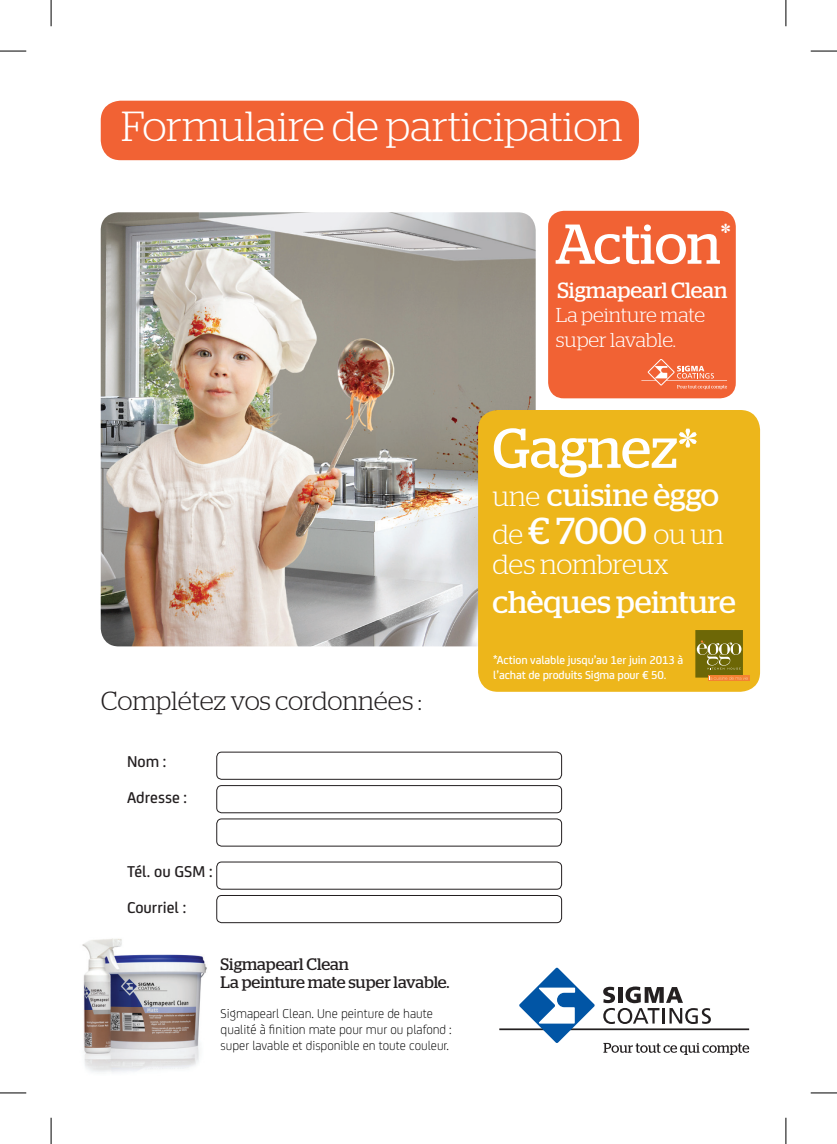
<style>
.page{position:relative;width:837px;height:1144px;background:#fff}
.page>*{position:absolute;margin:0;border:0;box-sizing:border-box;transform-origin:0 0}
.t1{font:56px "Stag";color:#fff}
.t2{font:300 42px "Stag";color:#fff}
.t3{font:31.5px "Stag";color:#fff}
.t4{font:300 27.65px/29.9px "Stag";letter-spacing:-.005em;color:#fff}
.t5{font:300 26.25px "Stag";letter-spacing:-.005em;color:#231f20}
.t6{font:22.05px "Stag";color:#fff}
.t7{font:300 20.12px/24.2px "Stag";color:#fff}
.t8{font:500 16.8px "FS Joey";color:#231f20}
.t9{font:16.62px/18.7px "Stag";color:#231f20}
.t10{font:300 13.65px/16.1px "FS Joey";color:#000001}
.t11{font:500 12.25px/14.9px "FS Joey";letter-spacing:-.01em;color:#fff}
.s1{font-weight:300;font-size:27.65px}
.s2{font-weight:400;font-size:37.45px}
</style>
<div class="page">
<div style="left:216px;top:819px;width:345px;height:27px;border:1px solid #231f20;border-radius:5px"></div>
<img style="left:101px;top:212px;width:434px;height:434px">
<img style="left:82px;top:938px;width:125px;height:135px">
<div style="left:216px;top:752px;width:345px;height:27px;border:1px solid #231f20;border-radius:5px"></div>
<div style="left:216px;top:862px;width:345px;height:27px;border:1px solid #231f20;border-radius:5px"></div>
<div style="left:216px;top:785px;width:345px;height:28px;border:1px solid #231f20;border-radius:5px"></div>
<div style="left:216px;top:895px;width:345px;height:28px;border:1px solid #231f20;border-radius:5px"></div>
<div style="left:548px;top:211px;width:187px;height:187px;background:#f16234;border-radius:16px"></div>
<div style="left:478px;top:410px;width:281px;height:282px;background:#edb61b;border-radius:20px"></div>
<div style="left:101px;top:101px;width:537px;height:59px;background:#f16234;border-radius:20px"></div>
<div style="left:695px;top:630px;width:47px;height:47px;background:#6d6706"></div>
<svg style="left:696px;top:640px;width:45px;height:29px"></svg>
<svg style="left:707px;top:676px;width:42px;height:5px"></svg>
<svg style="left:709px;top:676px;width:38px;height:4px"></svg>
<hr style="left:499px;top:1028px;width:250px;height:2px;background:#231f20">
<svg style="left:603px;top:986px;width:107px;height:38px"></svg>
<svg style="left:519px;top:968px;width:75px;height:75px"></svg>
<svg style="left:603px;top:1043px;width:146px;height:12px"></svg>
<svg style="left:641px;top:359px;width:85px;height:30px"></svg>
<svg style="left:0;top:51px;width:26px;height:1px"></svg>
<svg style="left:810px;top:51px;width:26px;height:1px"></svg>
<svg style="left:0;top:1092px;width:26px;height:1px"></svg>
<svg style="left:810px;top:1092px;width:26px;height:1px"></svg>
<svg style="left:51px;top:0;width:1px;height:26px"></svg>
<svg style="left:51px;top:1118px;width:1px;height:26px"></svg>
<svg style="left:785px;top:0;width:1px;height:26px"></svg>
<svg style="left:785px;top:1118px;width:1px;height:26px"></svg>
<h2 class="t2" style="left:121px;top:102px;width:503px">Formulaire de participation</h2>
<h1 class="t1" style="left:555px;top:212px;width:177px">Action<sup>*</sup></h1>
<h3 class="t6" style="left:557px;top:277px;width:172px">Sigmapearl Clean</h3>
<h3 class="t7" style="left:555px;top:303px;width:151px">La peinture mate super lavable.</h3>
<h3 class="t5" style="left:101px;top:686px;width:322px">Complétez vos cordonnées :</h3>
<p class="t8" style="left:127px;top:749px;width:41px">Nom :</p>
<p class="t8" style="left:127px;top:785px;width:62px">Adresse :</p>
<p class="t8" style="left:127px;top:859px;width:87px">Tél. ou GSM :</p>
<p class="t8" style="left:127px;top:895px;width:61px">Courriel :</p>
<p class="t9" style="left:220px;top:954px;width:230px">Sigmapearl Clean<br>La peinture mate super lavable.</p>
<p class="t10" style="left:220px;top:1004px;width:233px">Sigmapearl Clean. Une peinture de haute qualité à finition mate pour mur ou plafond : super lavable et disponible en toute couleur.</p>
<h1 class="t1" style="left:492px;top:416px;width:207px">Gagnez*</h1>
<h3 class="t3" style="left:492px;top:477px;width:228px"><span class="s1">une</span> cuisine èggo</h3>
<h3 class="t4" style="left:492px;top:519px;width:233px">de <span class="s2">€ 7000</span> ou un des nombreux</h3>
<h3 class="t3" style="left:492px;top:583px;width:245px">chèques peinture</h3>
<p class="t11" style="left:493px;top:651px;width:191px">*Action valable jusqu’au 1er juin 2013 à l’achat de produits Sigma pour € 50.</p>
</div>
